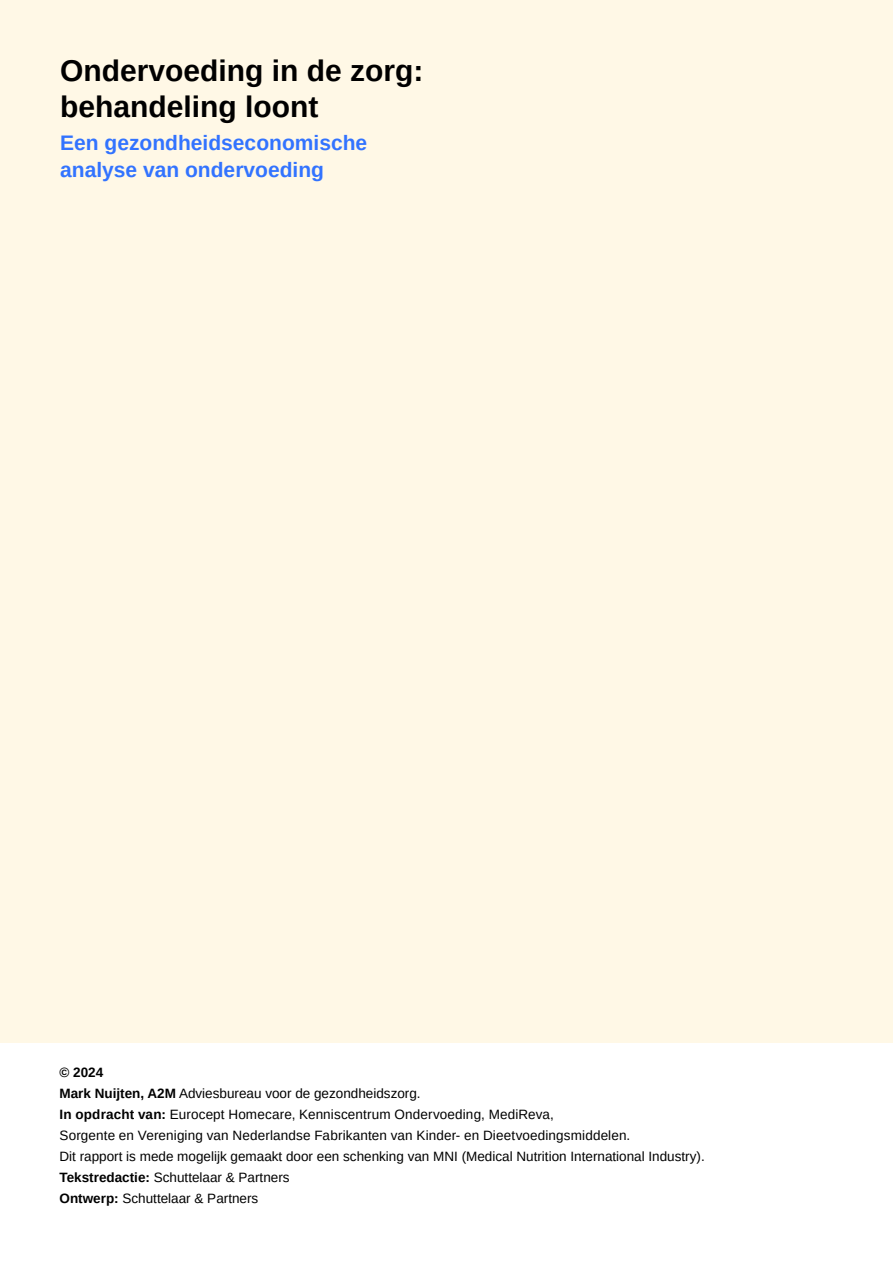
<style>
.page{position:relative;width:893px;height:1263px;background:#fff}
.page>*{position:absolute;margin:0;border:0;box-sizing:border-box;transform-origin:0 0}
.t1{font:700 30px/36px "Arimo";color:#000}
.t2{font:700 21px/27px "Arimo";color:#3273ff}
.t3{font:13.5px/21px "Arimo";color:#000}
.s1{font-weight:700}
</style>
<div class="page">
<div style="left:0;top:0;width:893px;height:1042px;background:#fff8e6"></div>
<h1 class="t1" style="left:60px;top:56px;width:365px">Ondervoeding in de zorg: behandeling loont</h1>
<h2 class="t2" style="left:60px;top:131px;width:309px">Een gezondheidseconomische analyse van ondervoeding</h2>
<p class="t3" style="left:60px;top:1063px;width:647px"><span class="s1">© 2024<br>Mark Nuijten, A2M</span> Adviesbureau voor de gezondheidszorg.<br><span class="s1">In opdracht van:</span> Eurocept Homecare, Kenniscentrum Ondervoeding, MediReva,<br>Sorgente en Vereniging van Nederlandse Fabrikanten van Kinder- en Dieetvoedingsmiddelen.<br>Dit rapport is mede mogelijk gemaakt door een schenking van MNI (Medical Nutrition International Industry).<br><span class="s1">Tekstredactie:</span> Schuttelaar &amp; Partners<br><span class="s1">Ontwerp:</span> Schuttelaar &amp; Partners</p>
</div>
